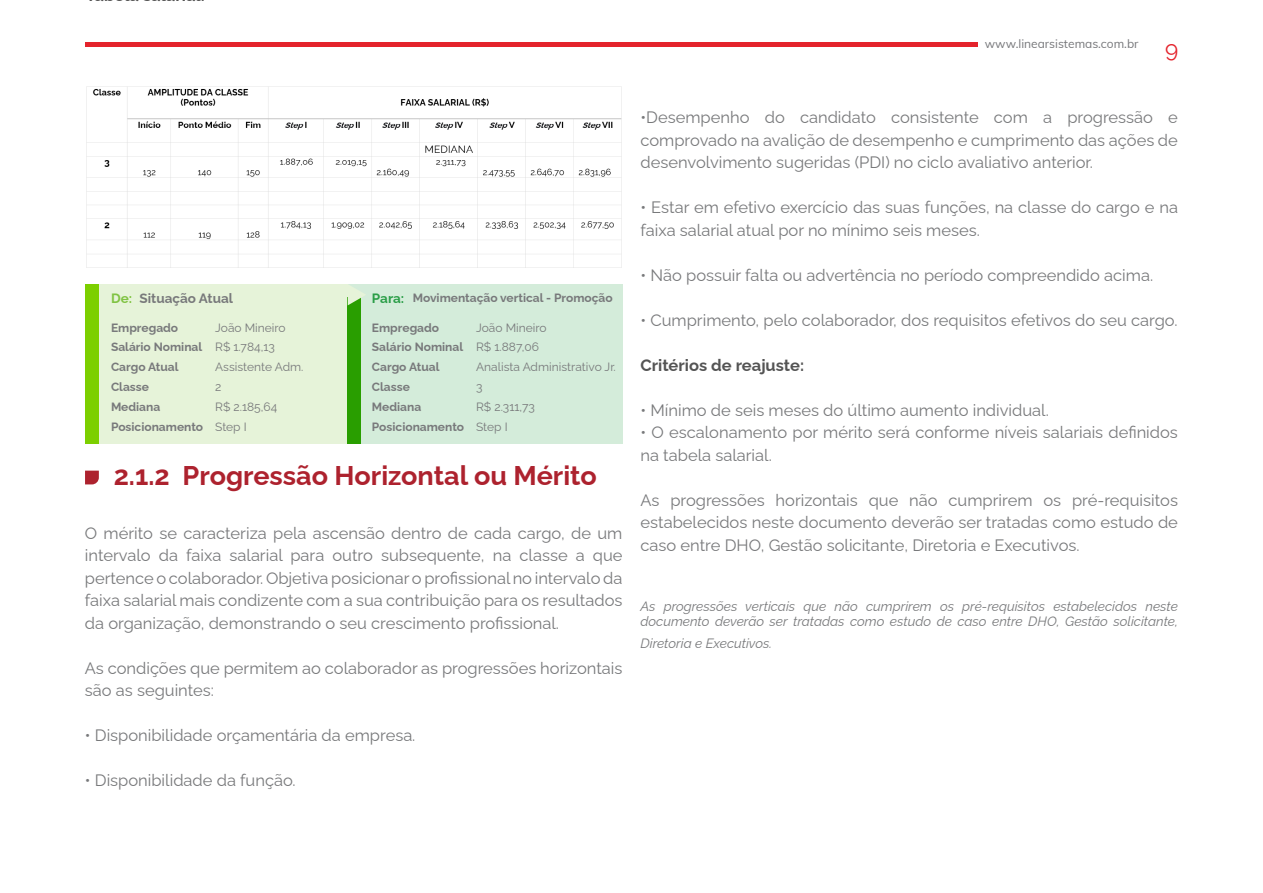
<style>
.page{position:relative;width:1263px;height:893px;background:#fff}
.page>*{position:absolute;margin:0;border:0;box-sizing:border-box;transform-origin:0 0}
.t1{font:700 27px "Raleway";color:#ad222e}
.t2{font:22.5px "Raleway";color:#e4232c}
.t3{font:16.5px/22.5px "Raleway";color:#78797b;text-align:justify}
.t4{font:700 16.5px "Raleway";color:#545454}
.t5{font:italic 13.5px/15px "Raleway";color:#78797b}
.t6{font:700 13.5px "Raleway";color:#78797b}
.t7{font:700 12px "Raleway";color:#78797b}
.t8{font:12px "Raleway";color:#78797b}
.t9{font:12px "Muli";color:#77787b}
.s1{color:#80c343}
.s2{font-size:13.5px;color:#2b9e48}
</style>
<div class="page">
<div style="left:86px;top:284px;width:262px;height:160px;background:#e6f3d9"></div>
<div style="left:348px;top:284px;width:274px;height:160px;background:#d4ecda"></div>
<div style="left:86px;top:284px;width:13px;height:160px;background:#7ccf00"></div>
<div style="left:348px;top:297px;width:13px;height:147px;background:#299e00"></div>
<svg style="left:85px;top:471px;width:14px;height:13px"></svg>
<img style="left:86px;top:86px;width:536px;height:182px">
<svg style="left:348px;top:285px;width:18px;height:20px"></svg>
<div style="left:85px;top:42px;width:892px;height:5px;background:#e4232c"></div>
<p class="t9" style="left:985px;top:35px;width:155px">www.linearsistemas.com.br</p>
<h2 class="t2" style="left:1165px;top:31px;width:15px">9</h2>
<p class="t6" style="left:111px;top:288px;width:123px"><span class="s1">De:</span> Situação Atual</p>
<p class="t7" style="left:372px;top:288px;width:242px"><span class="s2">Para:</span> Movimentação vertical - Promoção</p>
<p class="t8" style="left:215px;top:318px;width:72px">João Mineiro</p>
<p class="t8" style="left:476px;top:318px;width:72px">João Mineiro</p>
<p class="t7" style="left:111px;top:318px;width:69px">Empregado</p>
<p class="t7" style="left:372px;top:318px;width:69px">Empregado</p>
<p class="t8" style="left:215px;top:338px;width:61px">R$ 1.784,13</p>
<p class="t8" style="left:476px;top:338px;width:64px">R$ 1.887,06</p>
<p class="t7" style="left:111px;top:338px;width:93px">Salário Nominal</p>
<p class="t7" style="left:372px;top:338px;width:93px">Salário Nominal</p>
<p class="t8" style="left:215px;top:357px;width:90px">Assistente Adm.</p>
<p class="t8" style="left:476px;top:357px;width:141px">Analista Administrativo Jr.</p>
<p class="t7" style="left:111px;top:357px;width:69px">Cargo Atual</p>
<p class="t7" style="left:372px;top:357px;width:69px">Cargo Atual</p>
<p class="t7" style="left:111px;top:377px;width:39px">Classe</p>
<p class="t7" style="left:372px;top:377px;width:39px">Classe</p>
<p class="t8" style="left:215px;top:377px;width:8px">2</p>
<p class="t8" style="left:476px;top:377px;width:8px">3</p>
<p class="t8" style="left:215px;top:397px;width:64px">R$ 2.185,64</p>
<p class="t8" style="left:476px;top:397px;width:60px">R$ 2.311,73</p>
<p class="t7" style="left:111px;top:397px;width:51px">Mediana</p>
<p class="t7" style="left:372px;top:397px;width:51px">Mediana</p>
<p class="t7" style="left:111px;top:417px;width:94px">Posicionamento</p>
<p class="t7" style="left:372px;top:417px;width:94px">Posicionamento</p>
<p class="t8" style="left:215px;top:417px;width:33px">Step I</p>
<p class="t8" style="left:476px;top:417px;width:33px">Step I</p>
<h1 class="t1" style="left:114px;top:454px;width:484px">2.1.2 Progressão Horizontal ou Mérito</h1>
<p class="t3" style="left:85px;top:520px;width:539px">O mérito se caracteriza pela ascensão dentro de cada cargo, de um intervalo da faixa salarial para outro subsequente, na classe a que pertence o colaborador. Objetiva posicionar o profissional no intervalo da faixa salarial mais condizente com a sua contribuição para os resultados da organização, demonstrando o seu crescimento profissional.</p>
<p class="t3" style="left:85px;top:655px;width:539px">As condições que permitem ao colaborador as progressões horizontais são as seguintes:</p>
<p class="t3" style="left:85px;top:722px;width:332px">• Disponibilidade orçamentária da empresa.</p>
<p class="t3" style="left:85px;top:767px;width:212px">• Disponibilidade da função.</p>
<p class="t3" style="left:640px;top:104px;width:539px">•Desempenho do candidato consistente com a progressão e comprovado na avalição de desempenho e cumprimento das ações de desenvolvimento sugeridas (PDI) no ciclo avaliativo anterior.</p>
<p class="t3" style="left:640px;top:194px;width:539px">• Estar em efetivo exercício das suas funções, na classe do cargo e na faixa salarial atual por no mínimo seis meses.</p>
<p class="t3" style="left:640px;top:262px;width:514px">• Não possuir falta ou advertência no período compreendido acima.</p>
<p class="t3" style="left:640px;top:307px;width:538px">• Cumprimento, pelo colaborador, dos requisitos efetivos do seu cargo.</p>
<p class="t4" style="left:640px;top:352px;width:165px">Critérios de reajuste:</p>
<p class="t3" style="left:640px;top:397px;width:410px">• Mínimo de seis meses do último aumento individual.</p>
<p class="t3" style="left:640px;top:419px;width:539px">• O escalonamento por mérito será conforme níveis salariais definidos na tabela salarial.</p>
<p class="t3" style="left:640px;top:487px;width:539px">As progressões horizontais que não cumprirem os pré-requisitos estabelecidos neste documento deverão ser tratadas como estudo de caso entre DHO, Gestão solicitante, Diretoria e Executivos.</p>
<p class="t5" style="left:640px;top:597px;width:539px">As progressões verticais que não cumprirem os pré-requisitos estabelecidos neste documento deverão ser tratadas como estudo de caso entre DHO, Gestão solicitante,</p>
<p class="t5" style="left:640px;top:634px;width:133px">Diretoria e Executivos.</p>
</div>
